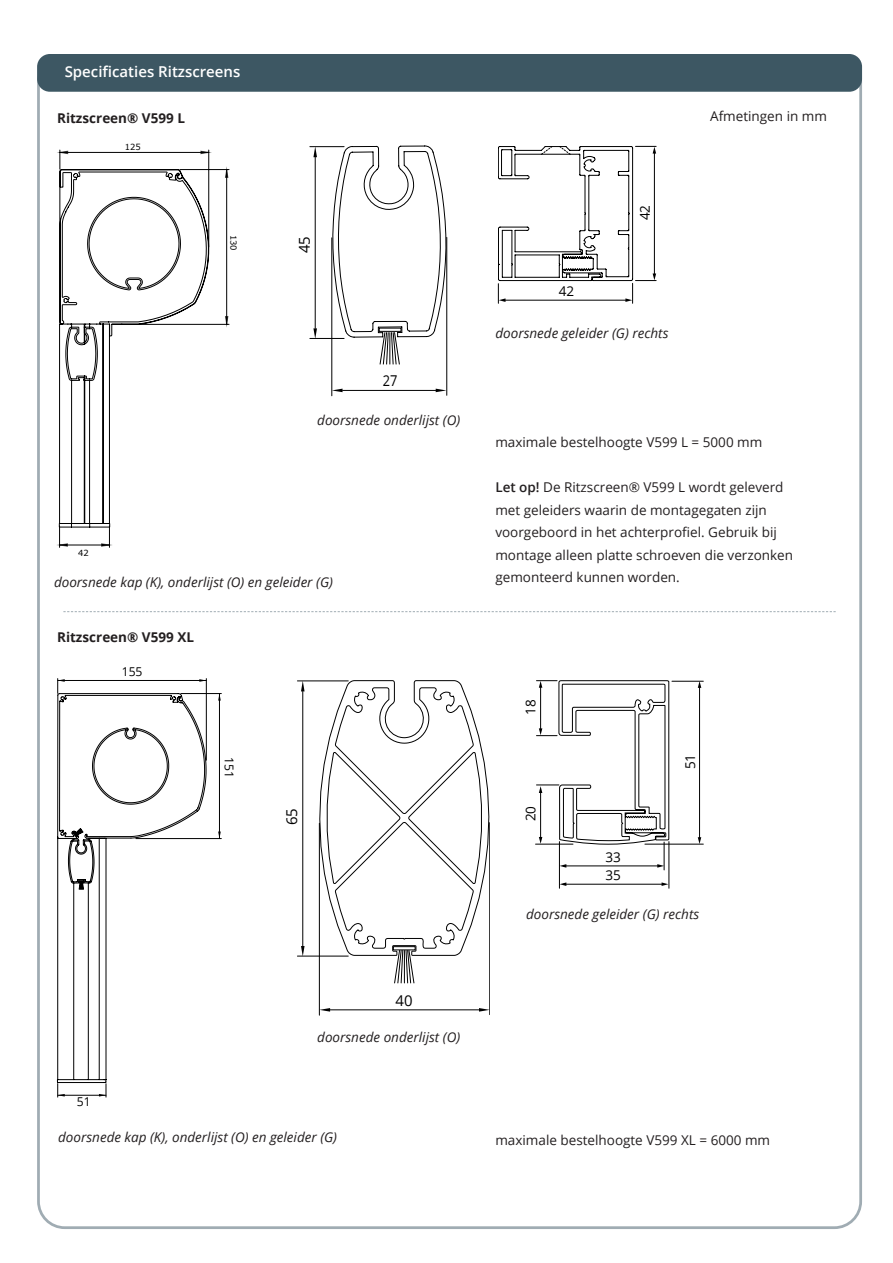
<style>
.page{position:relative;width:893px;height:1263px;background:#fff}
.page>*{position:absolute;margin:0;border:0;box-sizing:border-box;transform-origin:0 0}
.t1{font:600 15px "Open Sans";color:#fff}
.t2{font:14.85px "Open Sans";color:#000}
.t3{font:14.85px "Open Sans";color:#000;scale:.86 1}
.t4{font:13.5px/22.5px "Open Sans";color:#231f20}
.t5{font:italic 13.5px "Open Sans";color:#231f20}
.t6{font:700 13.5px "Open Sans";color:#231f20}
.t7{font:13.5px/18.3px "Open Sans";color:#000}
.t8{font:12.15px "Open Sans";color:#000}
.t9{font:8.4px "Verdana";color:#000}
.s1{font-weight:600}
</style>
<div class="page">
<div style="left:37px;top:54px;width:825px;height:38px;background:#3d5763;border-radius:13px"></div>
<svg style="left:63px;top:611px;width:773px;height:1px"></svg>
<svg style="left:57px;top:839px;width:127px;height:244px"></svg>
<hr style="left:58px;top:1095px;width:48px;height:1px;background:#000">
<svg style="left:99px;top:1084px;width:8px;height:13px"></svg>
<svg style="left:57px;top:1083px;width:8px;height:14px"></svg>
<hr style="left:219px;top:693px;width:1px;height:145px;background:#000">
<hr style="left:136px;top:838px;width:85px;height:1px;background:#000">
<hr style="left:181px;top:693px;width:40px;height:1px;background:#000">
<svg style="left:79px;top:881px;width:5px;height:9px"></svg>
<svg style="left:57px;top:679px;width:150px;height:160px"></svg>
<svg style="left:394px;top:956px;width:21px;height:27px"></svg>
<svg style="left:319px;top:680px;width:171px;height:276px"></svg>
<hr style="left:489px;top:823px;width:1px;height:192px;background:#000">
<hr style="left:319px;top:823px;width:1px;height:192px;background:#000">
<hr style="left:330px;top:1009px;width:149px;height:1px;background:#000">
<svg style="left:319px;top:1008px;width:11px;height:4px"></svg>
<svg style="left:479px;top:1008px;width:11px;height:4px"></svg>
<hr style="left:297px;top:956px;width:51px;height:1px;background:#000">
<hr style="left:297px;top:681px;width:51px;height:1px;background:#000">
<hr style="left:302px;top:691px;width:1px;height:255px;background:#000">
<svg style="left:301px;top:946px;width:4px;height:10px"></svg>
<svg style="left:301px;top:681px;width:4px;height:10px"></svg>
<hr style="left:559px;top:841px;width:1px;height:47px;background:#000">
<hr style="left:669px;top:841px;width:1px;height:47px;background:#000">
<hr style="left:645px;top:844px;width:58px;height:1px;background:#000">
<hr style="left:672px;top:681px;width:31px;height:1px;background:#000">
<hr style="left:699px;top:686px;width:1px;height:153px;background:#000">
<svg style="left:698px;top:681px;width:3px;height:7px"></svg>
<svg style="left:698px;top:837px;width:3px;height:7px"></svg>
<svg style="left:560px;top:882px;width:6px;height:4px"></svg>
<hr style="left:563px;top:884px;width:101px;height:1px;background:#000">
<svg style="left:662px;top:882px;width:6px;height:4px"></svg>
<hr style="left:535px;top:844px;width:38px;height:1px;background:#000">
<svg style="left:536px;top:680px;width:133px;height:190px"></svg>
<hr style="left:540px;top:687px;width:1px;height:43px;background:#000">
<hr style="left:140px;top:324px;width:89px;height:1px;background:#000">
<hr style="left:180px;top:169px;width:49px;height:1px;background:#000">
<svg style="left:59px;top:527px;width:51px;height:20px"></svg>
<svg style="left:60px;top:150px;width:149px;height:19px"></svg>
<svg style="left:225px;top:170px;width:3px;height:154px"></svg>
<svg style="left:59px;top:169px;width:150px;height:358px"></svg>
<svg style="left:309px;top:145px;width:139px;height:252px"></svg>
<svg style="left:498px;top:146px;width:158px;height:157px"></svg>
<p class="t1" style="left:65px;top:62px;width:177px">Specificaties Ritzscreens</p>
<p class="t6" style="left:57px;top:108px;width:129px">Ritzscreen® V599 L</p>
<p class="t9" style="left:125px;top:141px;width:18px">125</p>
<p class="t9" style="left:78px;top:547px;width:12px">42</p>
<p class="t9" style="left:239px;top:235px;width:18px;rotate:90deg">130</p>
<p class="t2" style="left:294px;top:253px;width:19px;rotate:-90deg">45</p>
<p class="t3" style="left:383px;top:371px;width:19px">27</p>
<p class="t5" style="left:317px;top:410px;width:144px">doorsnede onderlijst (O)</p>
<p class="t5" style="left:54px;top:573px;width:280px">doorsnede kap (K), onderlijst (O) en geleider (G)</p>
<p class="t6" style="left:57px;top:628px;width:138px">Ritzscreen® V599 XL</p>
<p class="t8" style="left:122px;top:663px;width:22px">155</p>
<p class="t8" style="left:237px;top:757px;width:22px;rotate:90deg">151</p>
<p class="t2" style="left:282px;top:825px;width:19px;rotate:-90deg">65</p>
<p class="t8" style="left:77px;top:1093px;width:15px">51</p>
<p class="t2" style="left:396px;top:990px;width:19px">40</p>
<p class="t5" style="left:317px;top:1028px;width:144px">doorsnede onderlijst (O)</p>
<p class="t7" style="left:559px;top:282px;width:17px">42</p>
<p class="t7" style="left:635px;top:220px;width:17px;rotate:-90deg">42</p>
<p class="t5" style="left:495px;top:324px;width:175px">doorsnede geleider (G) rechts</p>
<p class="t4" style="left:710px;top:104px;width:118px">Afmetingen in mm</p>
<p class="t4" style="left:495px;top:431px;width:268px">maximale bestelhoogte V599 L = 5000 mm</p>
<p class="t4" style="left:495px;top:476px;width:299px"><span class="s1">Let op!</span> De Ritzscreen® V599 L wordt geleverd met geleiders waarin de montagegaten zijn voorgeboord in het achterprofiel. Gebruik bij montage alleen platte schroeven die verzonken</p>
<p class="t4" style="left:495px;top:566px;width:186px">gemonteerd kunnen worden.</p>
<p class="t7" style="left:521px;top:715px;width:17px;rotate:-90deg">18</p>
<p class="t7" style="left:521px;top:821px;width:17px;rotate:-90deg">20</p>
<p class="t7" style="left:605px;top:848px;width:17px">33<br>35</p>
<p class="t7" style="left:681px;top:769px;width:17px;rotate:-90deg">51</p>
<p class="t5" style="left:526px;top:905px;width:175px">doorsnede geleider (G) rechts</p>
<p class="t5" style="left:58px;top:1127px;width:280px">doorsnede kap (K), onderlijst (O) en geleider (G)</p>
<p class="t4" style="left:495px;top:1128px;width:276px">maximale bestelhoogte V599 XL = 6000 mm</p>
</div>
